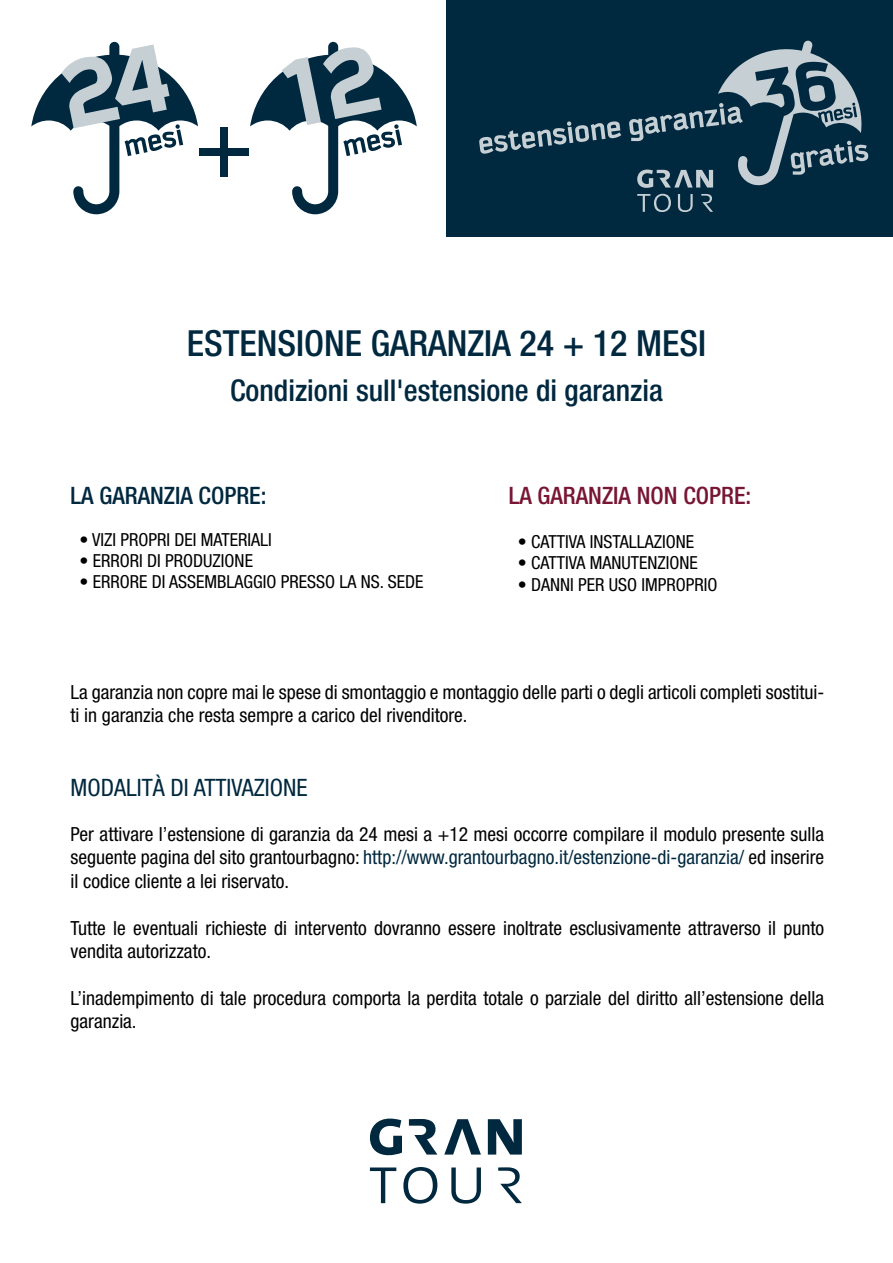
<style>
.page{position:relative;width:893px;height:1263px;background:#fff}
.page>*{position:absolute;margin:0;border:0;box-sizing:border-box;transform-origin:0 0}
.t1{font:500 condensed 36px "Helvetica Neue LT";color:#00283f}
.t2{font:500 condensed 30px "Helvetica Neue LT";color:#00283f}
.t3{font:condensed 24px "Helvetica Neue LT";color:#00283f}
.t4{font:500 condensed 24px "Helvetica Neue LT";color:#781534}
.t5{font:500 condensed 24px "Helvetica Neue LT";color:#00283f}
.t6{font:condensed 19.5px/23.4px "Helvetica Neue LT";color:#000}
.t7{font:condensed 18px "Helvetica Neue LT";color:#000}
.s1{color:#00283f}
</style>
<div class="page">
<svg style="left:31px;top:42px;width:167px;height:172px"></svg>
<svg style="left:250px;top:42px;width:167px;height:172px"></svg>
<div style="left:220px;top:127px;width:8px;height:50px;background:#00283f"></div>
<div style="left:199px;top:148px;width:50px;height:8px;background:#00283f"></div>
<div style="left:446px;top:0;width:447px;height:237px;background:#00283f"></div>
<svg style="left:479px;top:121px;width:142px;height:33px"></svg>
<svg style="left:629px;top:40px;width:239px;height:148px"></svg>
<svg style="left:637px;top:194px;width:34px;height:18px"></svg>
<svg style="left:678px;top:194px;width:15px;height:18px"></svg>
<svg style="left:701px;top:194px;width:12px;height:18px"></svg>
<svg style="left:370px;top:1118px;width:32px;height:37px"></svg>
<svg style="left:488px;top:1119px;width:34px;height:35px"></svg>
<svg style="left:444px;top:1119px;width:37px;height:35px"></svg>
<svg style="left:409px;top:1119px;width:28px;height:35px"></svg>
<svg style="left:370px;top:1167px;width:26px;height:36px"></svg>
<svg style="left:403px;top:1167px;width:34px;height:36px"></svg>
<svg style="left:451px;top:1167px;width:30px;height:36px"></svg>
<svg style="left:498px;top:1167px;width:24px;height:36px"></svg>
<h1 class="t1" style="left:187px;top:321px;width:521px">ESTENSIONE GARANZIA 24 + 12 MESI</h1>
<h2 class="t2" style="left:230px;top:372px;width:434px">Condizioni sull'estensione di garanzia</h2>
<p class="t5" style="left:71px;top:481px;width:197px">LA GARANZIA COPRE:</p>
<p class="t7" style="left:80px;top:530px;width:194px">• VIZI PROPRI DEI MATERIALI</p>
<p class="t7" style="left:80px;top:551px;width:175px">• ERRORI DI PRODUZIONE</p>
<p class="t7" style="left:80px;top:572px;width:345px">• ERRORE DI ASSEMBLAGGIO PRESSO LA NS. SEDE</p>
<p class="t4" style="left:509px;top:481px;width:244px">LA GARANZIA NON COPRE:</p>
<p class="t7" style="left:518px;top:531px;width:178px">• CATTIVA INSTALLAZIONE</p>
<p class="t7" style="left:518px;top:552px;width:182px">• CATTIVA MANUTENZIONE</p>
<p class="t7" style="left:518px;top:574px;width:201px">• DANNI PER USO IMPROPRIO</p>
<p class="t6" style="left:71px;top:680px;width:755px">La garanzia non copre mai le spese di smontaggio e montaggio delle parti o degli articoli completi sostitui&shy;ti in garanzia che resta sempre a carico del rivenditore.</p>
<p class="t3" style="left:71px;top:774px;width:238px">MODALITÀ DI ATTIVAZIONE</p>
<p class="t6" style="left:71px;top:822px;width:755px;text-align:justify">Per attivare l’estensione di garanzia da 24 mesi a +12 mesi occorre compilare il modulo presente sulla seguente pagina del sito grantourbagno: <span class="s1">http://www.grantourbagno.it/estenzione-di-garanzia/</span> ed inserire il codice cliente a lei riservato.</p>
<p class="t6" style="left:71px;top:916px;width:755px">Tutte le eventuali richieste di intervento dovranno essere inoltrate esclusivamente attraverso il punto vendita autorizzato.</p>
<p class="t6" style="left:71px;top:986px;width:755px">L’inadempimento di tale procedura comporta la perdita totale o parziale del diritto all’estensione della garanzia.</p>
</div>
